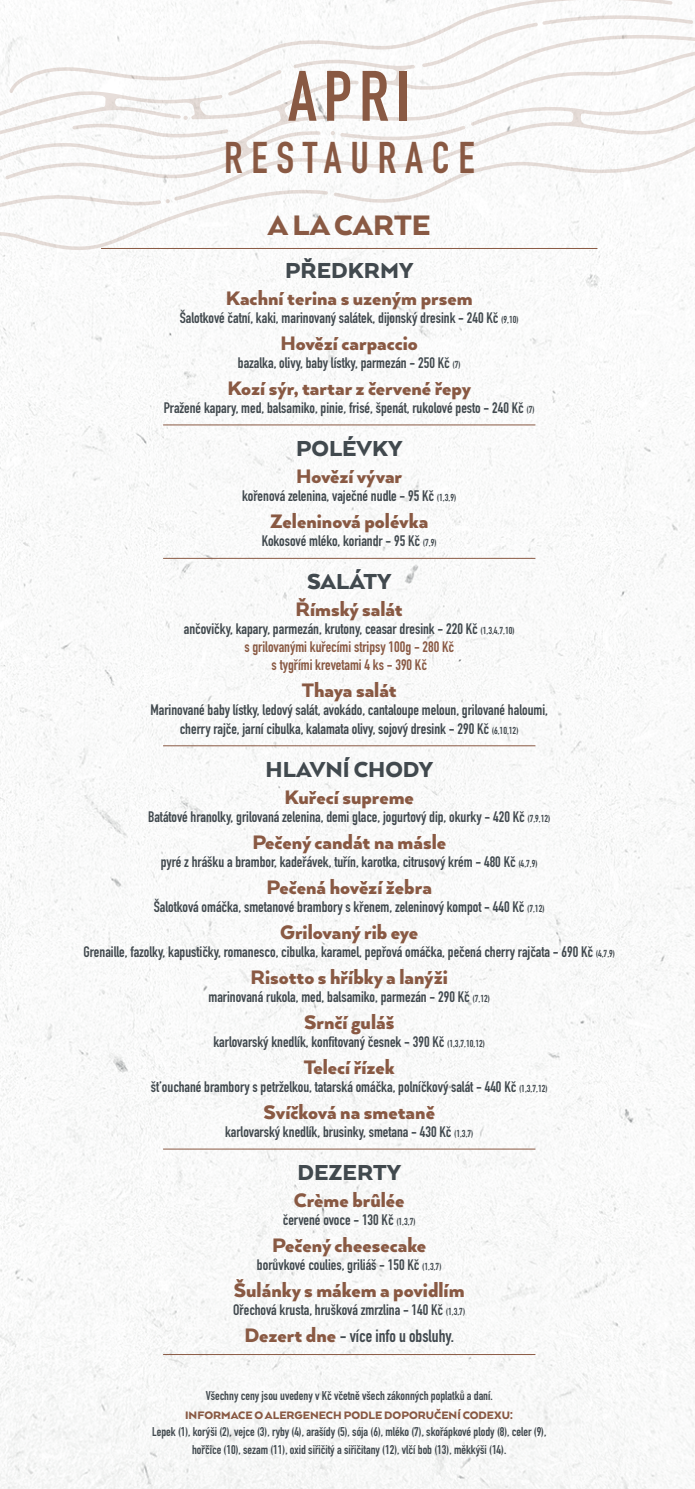
<style>
.page{position:relative;width:695px;height:1489px;background:#fff}
.page>*{position:absolute;margin:0;border:0;box-sizing:border-box;transform-origin:0 0}
.t1{font:700 70px "DIN Condensed";color:#895943}
.t2{font:700 43.75px "DIN Condensed";letter-spacing:.2em;color:#895943}
.t3{font:900 32.5px "Arquitecta";color:#895943}
.t4{font:900 25px "Arquitecta";color:#41494e}
.t5{font:900 22.5px "Arquitecta";color:#895943}
.t6{font:700 17.5px "DIN Condensed";color:#41494e}
.t7{font:700 15px/18px "DIN Condensed";color:#41494e;text-align:center}
.t8{font:700 15px/18px "DIN Condensed";color:#895943;text-align:center}
.t9{font:700 12.5px/17.5px "DIN Condensed";color:#41494e;text-align:center}
.t10{font:900 12.5px "Arquitecta";color:#895943}
.s1{font-size:10px}
.s2{color:#41494e}
.s3{font-size:10px;color:#41494e}
.s4{font-family:"Arquitecta";font-weight:900;font-size:22.5px;color:#895943}
</style>
<div class="page">
<img style="left:0;top:2px;width:694px;height:1486px">
<svg style="left:9px;top:0;width:663px;height:14px"></svg>
<svg style="left:0;top:14px;width:694px;height:238px"></svg>
<hr style="left:163px;top:424px;width:372px;height:1px;background:#895943">
<hr style="left:163px;top:558px;width:372px;height:1px;background:#895943">
<hr style="left:163px;top:745px;width:372px;height:1px;background:#895943">
<hr style="left:163px;top:1148px;width:372px;height:1px;background:#895943">
<hr style="left:101px;top:248px;width:496px;height:1px;background:#895943">
<hr style="left:163px;top:1353px;width:372px;height:1px;background:#895943">
<h1 class="t1" style="left:288px;top:56px;width:124px">APRI</h1>
<h2 class="t2" style="left:224px;top:132px;width:252px">RESTAURACE</h2>
<h3 class="t3" style="left:268px;top:208px;width:164px">A LA CARTE</h3>
<h3 class="t4" style="left:285px;top:257px;width:130px">PŘEDKRMY</h3>
<h3 class="t5" style="left:226px;top:286px;width:248px">Kachní terina s uzeným prsem</h3>
<p class="t7" style="left:180px;top:308px;width:340px">Šalotkové čatní, kaki, marinovaný salátek, dijonský dresink - 240 Kč <span class="s1">(9,10)</span></p>
<h3 class="t5" style="left:280px;top:331px;width:139px">Hovězí carpaccio</h3>
<p class="t7" style="left:238px;top:353px;width:224px">bazalka, olivy, baby lístky, parmezán - 250 Kč <span class="s1">(7)</span></p>
<h3 class="t5" style="left:227px;top:376px;width:245px">Kozí sýr, tartar z červené řepy</h3>
<p class="t7" style="left:164px;top:398px;width:372px">Pražené kapary, med, balsamiko, pinie, frisé, špenát, rukolové pesto - 240 Kč <span class="s1">(7)</span></p>
<h3 class="t4" style="left:296px;top:435px;width:108px">POLÉVKY</h3>
<h3 class="t5" style="left:296px;top:465px;width:107px">Hovězí vývar</h3>
<p class="t7" style="left:242px;top:486px;width:215px">kořenová zelenina, vaječné nudle - 95 Kč <span class="s1">(1,3,9)</span></p>
<h3 class="t5" style="left:270px;top:510px;width:160px">Zeleninová polévka</h3>
<p class="t7" style="left:262px;top:531px;width:176px">Kokosové mléko, koriandr - 95 Kč <span class="s1">(7,9)</span></p>
<h3 class="t4" style="left:307px;top:569px;width:86px">SALÁTY</h3>
<h3 class="t5" style="left:295px;top:598px;width:109px">Římský salát</h3>
<p class="t8" style="left:184px;top:620px;width:332px"><span class="s2">ančovičky, kapary, parmezán, krutony, ceasar dresink - 220 Kč</span> <span class="s3">(1,3,4,7,10) </span>s grilovanými kuřecími stripsy 100g - 280 Kč<br>s tygřími krevetami 4 ks - 390 Kč</p>
<h3 class="t5" style="left:301px;top:679px;width:97px">Thaya salát</h3>
<p class="t7" style="left:150px;top:701px;width:399px">Marinované baby lístky, ledový salát, avokádo, cantaloupe meloun, grilované haloumi, cherry rajče, jarní cibulka, kalamata olivy, sojový dresink - 290 Kč <span class="s1">(6,10,12)</span></p>
<h3 class="t4" style="left:265px;top:756px;width:169px">HLAVNÍ CHODY</h3>
<h3 class="t5" style="left:284px;top:785px;width:131px">Kuřecí supreme</h3>
<p class="t7" style="left:148px;top:807px;width:404px">Batátové hranolky, grilovaná zelenina, demi glace, jogurtový dip, okurky - 420 Kč <span class="s1">(7,9,12)</span></p>
<h3 class="t5" style="left:252px;top:830px;width:195px">Pečený candát na másle</h3>
<p class="t7" style="left:161px;top:852px;width:378px">pyré z hrášku a brambor, kadeřávek, tuřín, karotka, citrusový krém - 480 Kč <span class="s1">(4,7,9)</span></p>
<h3 class="t5" style="left:266px;top:875px;width:167px">Pečená hovězí žebra</h3>
<p class="t7" style="left:154px;top:897px;width:392px">Šalotková omáčka, smetanové brambory s křenem, zeleninový kompot - 440 Kč <span class="s1">(7,12)</span></p>
<h3 class="t5" style="left:280px;top:920px;width:139px">Grilovaný rib eye</h3>
<p class="t7" style="left:83px;top:942px;width:533px">Grenaille, fazolky, kapustičky, romanesco, cibulka, karamel, pepřová omáčka, pečená cherry rajčata - 690 Kč <span class="s1">(4,7,9)</span></p>
<h3 class="t5" style="left:250px;top:965px;width:199px">Risotto s hříbky a lanýži</h3>
<p class="t7" style="left:208px;top:987px;width:283px">marinovaná rukola, med, balsamiko, parmezán - 290 Kč <span class="s1">(7,12)</span></p>
<h3 class="t5" style="left:304px;top:1010px;width:92px">Srnčí guláš</h3>
<p class="t7" style="left:213px;top:1032px;width:273px">karlovarský knedlík, kon昀椀tovaný česnek - 390 Kč <span class="s1">(1,3,7,10,12)</span></p>
<h3 class="t5" style="left:303px;top:1055px;width:93px">Telecí řízek</h3>
<p class="t7" style="left:151px;top:1077px;width:398px">šťouchané brambory s petrželkou, tatarská omáčka, polníčkový salát - 440 Kč <span class="s1">(1,3,7,12)</span></p>
<h3 class="t5" style="left:263px;top:1100px;width:173px">Svíčková na smetaně</h3>
<p class="t7" style="left:225px;top:1122px;width:250px">karlovarský knedlík, brusinky, smetana - 430 Kč <span class="s1">(1,3,7)</span></p>
<h3 class="t4" style="left:297px;top:1159px;width:105px">DEZERTY</h3>
<h3 class="t5" style="left:294px;top:1188px;width:112px">Crème brûlée</h3>
<p class="t7" style="left:283px;top:1210px;width:134px">červené ovoce - 130 Kč <span class="s1">(1,3,7)</span></p>
<h3 class="t5" style="left:272px;top:1233px;width:155px">Pečený cheesecake</h3>
<p class="t7" style="left:257px;top:1255px;width:186px">borůvkové coulies, griliáš - 150 Kč <span class="s1">(1,3,7)</span></p>
<h3 class="t5" style="left:234px;top:1278px;width:232px">Šulánky s mákem a povidlím</h3>
<p class="t7" style="left:233px;top:1300px;width:233px">Ořechová krusta, hrušková zmrzlina - 140 Kč <span class="s1">(1,3,7)</span></p>
<p class="t6" style="left:244px;top:1324px;width:211px"><span class="s4">Dezert dne</span> - více info u obsluhy.</p>
<p class="t9" style="left:206px;top:1386px;width:288px">Všechny ceny jsou uvedeny v Kč včetně všech zákonných poplatků a daní.</p>
<p class="t10" style="left:185px;top:1408px;width:329px">INFORMACE O ALERGENECH PODLE DOPORUČENÍ CODEXU:</p>
<p class="t9" style="left:152px;top:1422px;width:396px">Lepek (1), korýši (2), vejce (3), ryby (4), arašídy (5), sója (6), mléko (7), skořápkové plody (8), celer (9), hořčice (10), sezam (11), oxid siřičitý a siřičitany (12), vlčí bob (13), měkkýši (14).</p>
</div>
